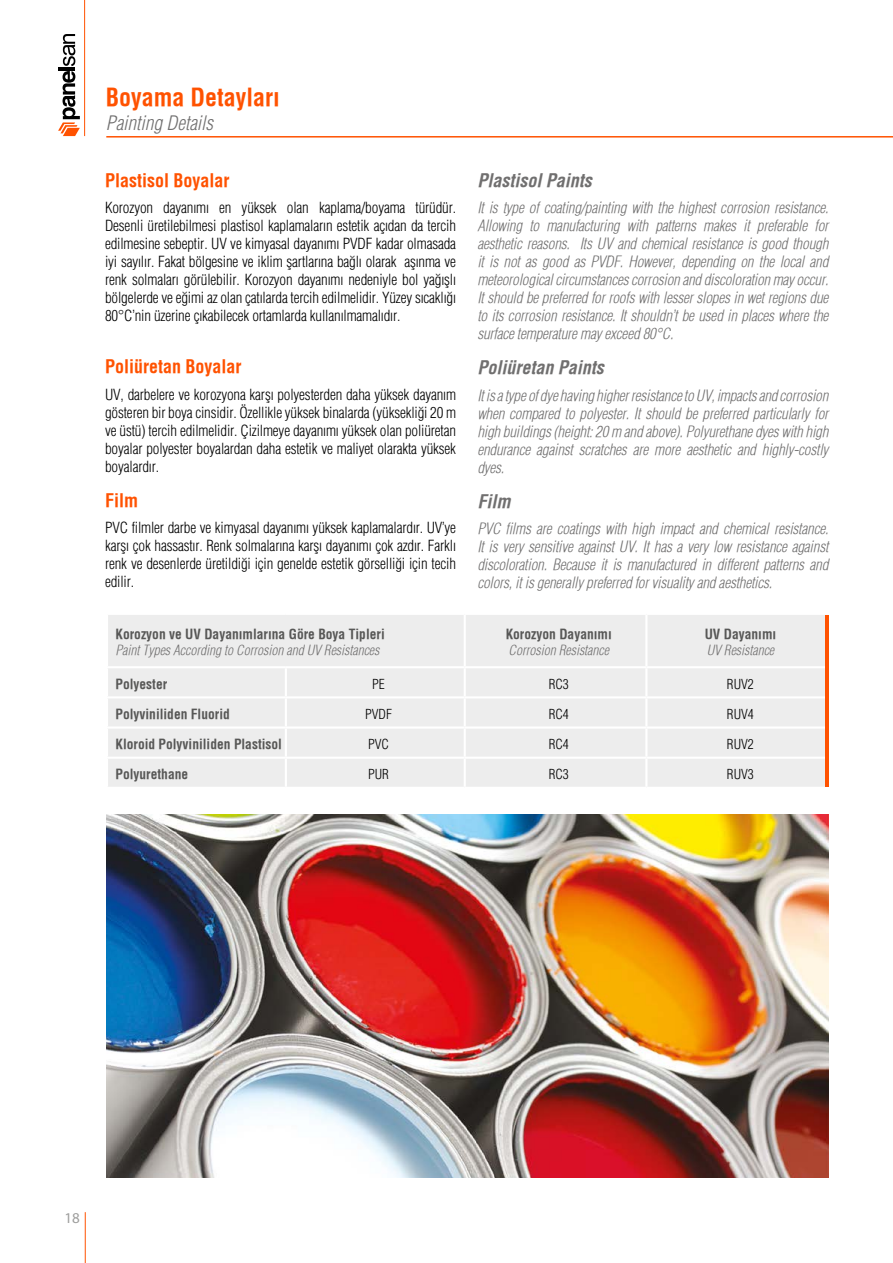
<style>
.page{position:relative;width:893px;height:1263px;background:#fff}
.page>*{position:absolute;margin:0;border:0;box-sizing:border-box;transform-origin:0 0}
.t1{font:700 condensed 24px "Helvetica";color:#ff5200}
.t2{font:italic 300 condensed 19.5px "Helvetica";color:#706f6f}
.t3{font:700 condensed 18px "Helvetica";color:#ff5200}
.t4{font:18px "Helvetica Condensed Bold Obl";color:#706f6f}
.t5{font:15px/18px "Helvetica Condensed Light Obl";letter-spacing:-.01em;color:#706f6f;text-align:justify}
.t6{font:300 condensed 15px/18px "Helvetica";letter-spacing:-.01em;color:#000;text-align:justify}
.t7{font:15px "Myriad Pro";color:#9d9d9c}
.t8{font:700 condensed 13.5px "Helvetica";color:#575756}
.t9{font:13.5px "Helvetica Condensed Light Obl";color:#706f6f}
.t10{font:300 condensed 13.5px "Helvetica";color:#000}
</style>
<div class="page">
<hr style="left:85px;top:1212px;width:1px;height:51px;background:#ff5200">
<hr style="left:84px;top:0;width:1px;height:136px;background:#ff5200">
<hr style="left:106px;top:136px;width:787px;height:2px;background:#ff5200">
<svg style="left:58px;top:34px;width:22px;height:102px"></svg>
<div style="left:108px;top:615px;width:717px;height:172px;background:#ededed"></div>
<hr style="left:464px;top:615px;width:2px;height:51px;background:#fff">
<hr style="left:645px;top:615px;width:2px;height:51px;background:#fff">
<hr style="left:106px;top:666px;width:180px;height:2px;background:#fff">
<hr style="left:286px;top:666px;width:179px;height:2px;background:#fff">
<hr style="left:285px;top:668px;width:2px;height:28px;background:#fff">
<hr style="left:465px;top:666px;width:181px;height:2px;background:#fff">
<hr style="left:464px;top:668px;width:2px;height:28px;background:#fff">
<hr style="left:646px;top:666px;width:183px;height:2px;background:#fff">
<hr style="left:645px;top:668px;width:2px;height:28px;background:#fff">
<hr style="left:106px;top:696px;width:180px;height:2px;background:#fff">
<hr style="left:286px;top:696px;width:179px;height:2px;background:#fff">
<hr style="left:285px;top:698px;width:2px;height:28px;background:#fff">
<hr style="left:465px;top:696px;width:181px;height:2px;background:#fff">
<hr style="left:464px;top:698px;width:2px;height:28px;background:#fff">
<hr style="left:646px;top:696px;width:183px;height:2px;background:#fff">
<hr style="left:645px;top:698px;width:2px;height:28px;background:#fff">
<hr style="left:106px;top:726px;width:180px;height:3px;background:#fff">
<hr style="left:286px;top:726px;width:179px;height:3px;background:#fff">
<hr style="left:285px;top:729px;width:2px;height:28px;background:#fff">
<hr style="left:465px;top:726px;width:181px;height:3px;background:#fff">
<hr style="left:464px;top:729px;width:2px;height:28px;background:#fff">
<hr style="left:646px;top:726px;width:183px;height:3px;background:#fff">
<hr style="left:645px;top:729px;width:2px;height:28px;background:#fff">
<hr style="left:106px;top:757px;width:180px;height:2px;background:#fff">
<hr style="left:286px;top:757px;width:179px;height:2px;background:#fff">
<hr style="left:285px;top:759px;width:2px;height:28px;background:#fff">
<hr style="left:465px;top:757px;width:181px;height:2px;background:#fff">
<hr style="left:464px;top:759px;width:2px;height:28px;background:#fff">
<hr style="left:646px;top:757px;width:183px;height:2px;background:#fff">
<hr style="left:645px;top:759px;width:2px;height:28px;background:#fff">
<hr style="left:825px;top:615px;width:3px;height:172px;background:#ff5200">
<img style="left:106px;top:815px;width:722px;height:363px">
<h1 class="t1" style="left:106px;top:83px;width:175px">Boyama Detayları</h1>
<h2 class="t2" style="left:106px;top:111px;width:109px">Painting Details</h2>
<p class="t3" style="left:105px;top:169px;width:126px">Plastisol Boyalar</p>
<p class="t6" style="left:105px;top:199px;width:353px">Korozyon dayanımı en yüksek olan kaplama/boyama türüdür.<br>Desenli üretilebilmesi plastisol kaplamaların estetik açıdan da tercih edilmesine sebeptir. UV ve kimyasal dayanımı PVDF kadar olmasada iyi sayılır. Fakat bölgesine ve iklim şartlarına bağlı olarak aşınma ve renk solmaları görülebilir. Korozyon dayanımı nedeniyle bol yağışlı bölgelerde ve eğimi az olan çatılarda tercih edilmelidir. Yüzey sıcaklığı 80°C’nin üzerine çıkabilecek ortamlarda kullanılmamalıdır.</p>
<p class="t3" style="left:105px;top:356px;width:138px">Poliüretan Boyalar</p>
<p class="t6" style="left:105px;top:385px;width:353px">UV, darbelere ve korozyona karşı polyesterden daha yüksek dayanım gösteren bir boya cinsidir. Özellikle yüksek binalarda (yüksekliği 20 m ve üstü) tercih edilmelidir. Çizilmeye dayanımı yüksek olan poliüretan boyalar polyester boyalardan daha estetik ve maliyet olarakta yüksek boyalardır.</p>
<p class="t3" style="left:105px;top:489px;width:35px">Film</p>
<p class="t6" style="left:105px;top:518px;width:352px">PVC filmler darbe ve kimyasal dayanımı yüksek kaplamalardır. UV’ye karşı çok hassastır. Renk solmalarına karşı dayanımı çok azdır. Farklı renk ve desenlerde üretildiği için genelde estetik görselliği için tecih edilir.</p>
<p class="t8" style="left:116px;top:626px;width:271px">Korozyon ve UV Dayanımlarına Göre Boya Tipleri</p>
<p class="t9" style="left:116px;top:642px;width:265px">Paint Types According to Corrosion and UV Resistances</p>
<p class="t4" style="left:477px;top:169px;width:116px">Plastisol Paints</p>
<p class="t5" style="left:477px;top:199px;width:352px">It is type of coating/painting with the highest corrosion resistance.<br>Allowing to manufacturing with patterns makes it preferable for aesthetic reasons. Its UV and chemical resistance is good though it is not as good as PVDF. However, depending on the local and meteorological circumstances corrosion and discoloration may occur.<br>It should be preferred for roofs with lesser slopes in wet regions due to its corrosion resistance. It shouldn’t be used in places where the surface temperature may exceed 80°C.</p>
<p class="t4" style="left:477px;top:357px;width:128px">Poliüretan Paints</p>
<p class="t5" style="left:477px;top:386px;width:352px">It is a type of dye having higher resistance to UV, impacts and corrosion when compared to polyester. It should be preferred particularly for high buildings (height: 20 m and above). Polyurethane dyes with high endurance against scratches are more aesthetic and highly-costly dyes.</p>
<p class="t4" style="left:477px;top:490px;width:35px">Film</p>
<p class="t5" style="left:477px;top:519px;width:352px">PVC films are coatings with high impact and chemical resistance.<br>It is very sensitive against UV. It has a very low resistance against discoloration. Because it is manufactured in different patterns and colors, it is generally preferred for visuality and aesthetics.</p>
<p class="t8" style="left:506px;top:626px;width:108px">Korozyon Dayanımı</p>
<p class="t9" style="left:509px;top:642px;width:102px">Corrosion Resistance</p>
<p class="t8" style="left:705px;top:626px;width:73px">UV Dayanımı</p>
<p class="t9" style="left:707px;top:642px;width:69px">UV Resistance</p>
<p class="t8" style="left:116px;top:676px;width:53px">Polyester</p>
<p class="t10" style="left:372px;top:676px;width:14px">PE</p>
<p class="t10" style="left:549px;top:676px;width:22px">RC3</p>
<p class="t10" style="left:727px;top:676px;width:28px">RUV2</p>
<p class="t8" style="left:116px;top:706px;width:116px">Polyviniliden Fluorid</p>
<p class="t10" style="left:365px;top:706px;width:28px">PVDF</p>
<p class="t10" style="left:549px;top:706px;width:22px">RC4</p>
<p class="t10" style="left:727px;top:706px;width:28px">RUV4</p>
<p class="t8" style="left:116px;top:736px;width:168px">Kloroid Polyviniliden Plastisol</p>
<p class="t10" style="left:368px;top:736px;width:23px">PVC</p>
<p class="t10" style="left:549px;top:736px;width:22px">RC4</p>
<p class="t10" style="left:727px;top:736px;width:28px">RUV2</p>
<p class="t8" style="left:116px;top:766px;width:74px">Polyurethane</p>
<p class="t10" style="left:368px;top:766px;width:23px">PUR</p>
<p class="t10" style="left:549px;top:766px;width:22px">RC3</p>
<p class="t10" style="left:727px;top:766px;width:28px">RUV3</p>
<p class="t7" style="left:65px;top:1209px;width:17px">18</p>
</div>
